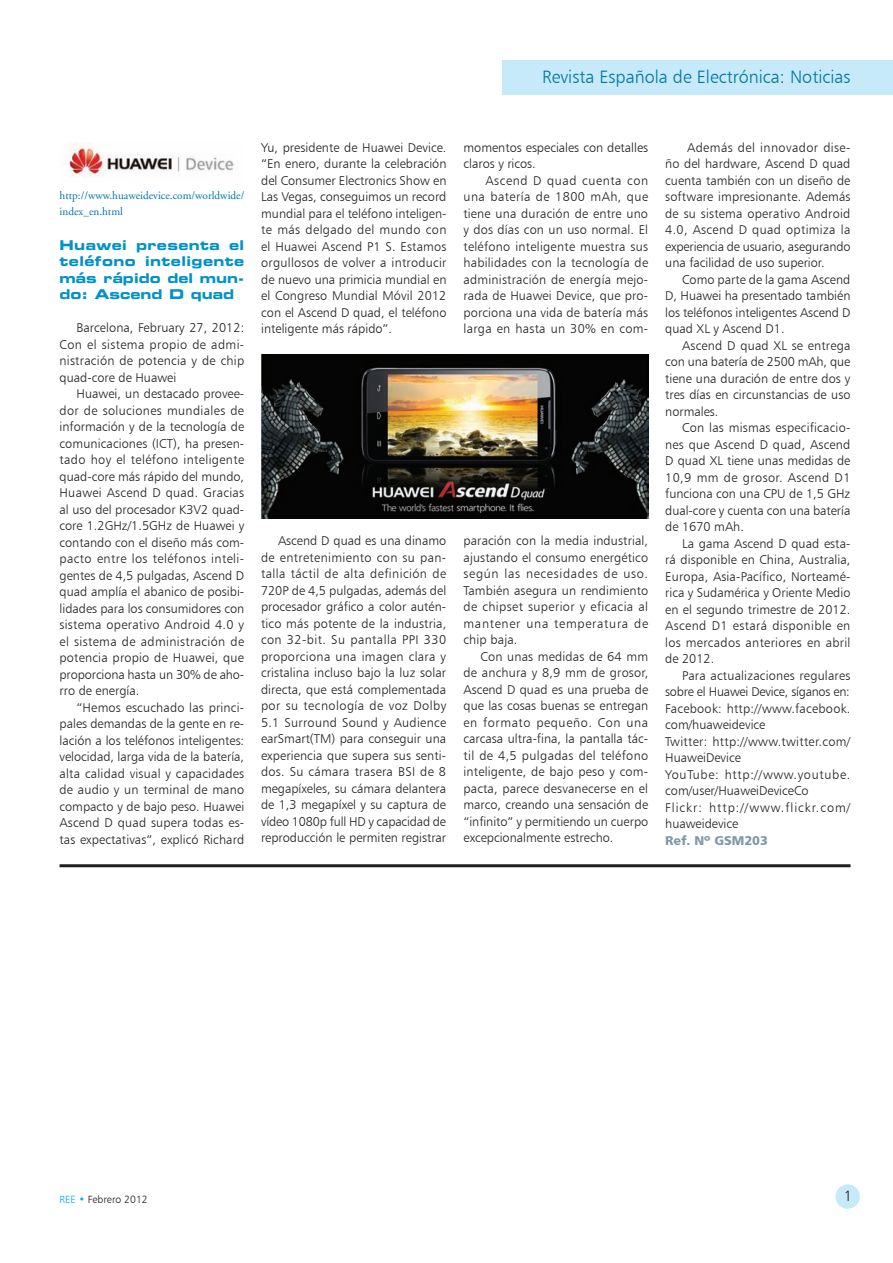
<style>
.page{position:relative;width:893px;height:1263px;background:#fff}
.page>*{position:absolute;margin:0;border:0;box-sizing:border-box;transform-origin:0 0}
.t1{font:18px "Humanist 777 BT Light B";color:#0076a3}
.t2{font:15px "Humanist 777 BT Light B";color:#231f20}
.t3{font:13.5px/16.5px "Eurostile Bold Extended Two";letter-spacing:.015em;color:#0092c8;text-align:justify}
.t4{font:12.75px/16.5px "Humanist 777 BT Light B";color:#231f20;text-align:justify}
.t5{font:12.75px "Humanist 777 BT Black B";color:#7b99a9}
.t6{font:11.25px/16.5px "Adobe Garamond";color:#0076a3}
.t7{font:10.5px "Humanist 777 BT Light B";color:#231f20}
.s1{color:#00aeef}
</style>
<div class="page">
<div style="left:502px;top:60px;width:391px;height:34px;background:#c6eafa"></div>
<div style="left:835px;top:1184px;width:25px;height:25px;background:#c6eafa;border-radius:50%"></div>
<img style="left:65px;top:142px;width:169px;height:35px">
<img style="left:261px;top:354px;width:387px;height:165px">
<hr style="left:60px;top:864px;width:790px;height:3px;background:#231f20">
<h1 class="t1" style="left:542px;top:65px;width:310px">Revista Española de Electrónica: Noticias</h1>
<p class="t6" style="left:60px;top:187px;width:186px">http://www.huaweidevice.com/worldwide/ index_en.html</p>
<p class="t3" style="left:60px;top:236px;width:186px">Huawei presenta el teléfono inteligente más rápido del mun&shy;do: Ascend D quad</p>
<p class="t4" style="left:60px;top:319px;width:186px;text-indent:17px">Barcelona, February 27, 2012:<br>Con el sistema propio de admi&shy;nistración de potencia y de chip quad-core de Huawei</p>
<p class="t4" style="left:60px;top:385px;width:186px;text-indent:17px">Huawei, un destacado provee&shy;dor de soluciones mundiales de información y de la tecnología de comunicaciones (ICT), ha presen&shy;tado hoy el teléfono inteligente quad-core más rápido del mundo, Huawei Ascend D quad. Gracias al uso del procesador K3V2 quad&shy;core 1.2GHz/1.5GHz de Huawei y contando con el diseño más com&shy;pacto entre los teléfonos inteli&shy;gentes de 4,5 pulgadas, Ascend D quad amplía el abanico de posibi&shy;lidades para los consumidores con sistema operativo Android 4.0 y el sistema de administración de potencia propio de Huawei, que proporciona hasta un 30% de aho&shy;rro de energía.</p>
<p class="t4" style="left:60px;top:699px;width:186px;text-indent:17px">“Hemos escuchado las princi&shy;pales demandas de la gente en re&shy;lación a los teléfonos inteligentes: velocidad, larga vida de la batería, alta calidad visual y capacidades de audio y un terminal de mano compacto y de bajo peso. Huawei Ascend D quad supera todas es&shy;tas expectativas”, explicó Richard</p>
<p class="t4" style="left:261px;top:139px;width:187px">Yu, presidente de Huawei Device. “En enero, durante la celebración del Consumer Electronics Show en Las Vegas, conseguimos un record mundial para el teléfono inteligen&shy;te más delgado del mundo con el Huawei Ascend P1 S. Estamos orgullosos de volver a introducir de nuevo una primicia mundial en el Congreso Mundial Móvil 2012 con el Ascend D quad, el teléfono inteligente más rápido”.</p>
<p class="t4" style="left:463px;top:139px;width:186px">momentos especiales con detalles claros y ricos.</p>
<p class="t4" style="left:463px;top:172px;width:186px;text-indent:22px">Ascend D quad cuenta con una batería de 1800 mAh, que tiene una duración de entre uno y dos días con un uso normal. El teléfono inteligente muestra sus habilidades con la tecnología de administración de energía mejo&shy;rada de Huawei Device, que pro&shy;porciona una vida de batería más larga en hasta un 30% en com-</p>
<p class="t4" style="left:261px;top:532px;width:187px;text-indent:17px">Ascend D quad es una dinamo de entretenimiento con su pan&shy;talla táctil de alta definición de 720P de 4,5 pulgadas, además del procesador gráfico a color autén&shy;tico más potente de la industria, con 32-bit. Su pantalla PPI 330 proporciona una imagen clara y cristalina incluso bajo la luz solar directa, que está complementada por su tecnología de voz Dolby 5.1 Surround Sound y Audience earSmart(TM) para conseguir una experiencia que supera sus senti&shy;dos. Su cámara trasera BSI de 8 megapíxeles, su cámara delantera de 1,3 megapíxel y su captura de vídeo 1080p full HD y capacidad de reproducción le permiten registrar</p>
<p class="t4" style="left:463px;top:532px;width:186px">paración con la media industrial, ajustando el consumo energético según las necesidades de uso.<br>También asegura un rendimiento de chipset superior y eficacia al mantener una temperatura de chip baja.</p>
<p class="t4" style="left:463px;top:648px;width:186px;text-indent:17px">Con unas medidas de 64 mm de anchura y 8,9 mm de grosor, Ascend D quad es una prueba de que las cosas buenas se entregan en formato pequeño. Con una carcasa ultra-fina, la pantalla tác&shy;til de 4,5 pulgadas del teléfono inteligente, de bajo peso y com&shy;pacta, parece desvanecerse en el marco, creando una sensación de “infinito” y permitiendo un cuerpo excepcionalmente estrecho.</p>
<p class="t4" style="left:665px;top:139px;width:187px;text-indent:22px">Además del innovador dise&shy;ño del hardware, Ascend D quad cuenta también con un diseño de software impresionante. Además de su sistema operativo Android 4.0, Ascend D quad optimiza la experiencia de usuario, asegurando una facilidad de uso superior.</p>
<p class="t4" style="left:665px;top:271px;width:187px;text-indent:17px">Como parte de la gama Ascend D, Huawei ha presentado también los teléfonos inteligentes Ascend D quad XL y Ascend D1.</p>
<p class="t4" style="left:665px;top:337px;width:187px;text-indent:17px">Ascend D quad XL se entrega con una batería de 2500 mAh, que tiene una duración de entre dos y tres días en circunstancias de uso normales.</p>
<p class="t4" style="left:665px;top:420px;width:187px;text-indent:17px">Con las mismas especificacio&shy;nes que Ascend D quad, Ascend D quad XL tiene unas medidas de 10,9 mm de grosor. Ascend D1 funciona con una CPU de 1,5 GHz dual-core y cuenta con una batería de 1670 mAh.</p>
<p class="t4" style="left:665px;top:535px;width:187px;text-indent:17px">La gama Ascend D quad esta&shy;rá disponible en China, Australia, Europa, Asia-Pacífico, Norteamé&shy;rica y Sudamérica y Oriente Medio en el segundo trimestre de 2012.<br>Ascend D1 estará disponible en los mercados anteriores en abril de 2012.</p>
<p class="t4" style="left:665px;top:667px;width:187px;text-align:left;text-indent:17px">Para actualizaciones regulares sobre el Huawei Device, síganos en:<br>Facebook: http://www.facebook. com/huaweidevice<br>Twitter: http://www.twitter.com/<br>HuaweiDevice<br>YouTube: http://www.youtube. com/user/HuaweiDeviceCo<br>Flickr: http://www.flickr.com/ huaweidevice</p>
<p class="t5" style="left:665px;top:832px;width:104px">Ref. Nº GSM203</p>
<p class="t7" style="left:60px;top:1193px;width:90px"><span class="s1">REE •</span> Febrero 2012</p>
<p class="t2" style="left:844px;top:1186px;width:10px">1</p>
</div>
